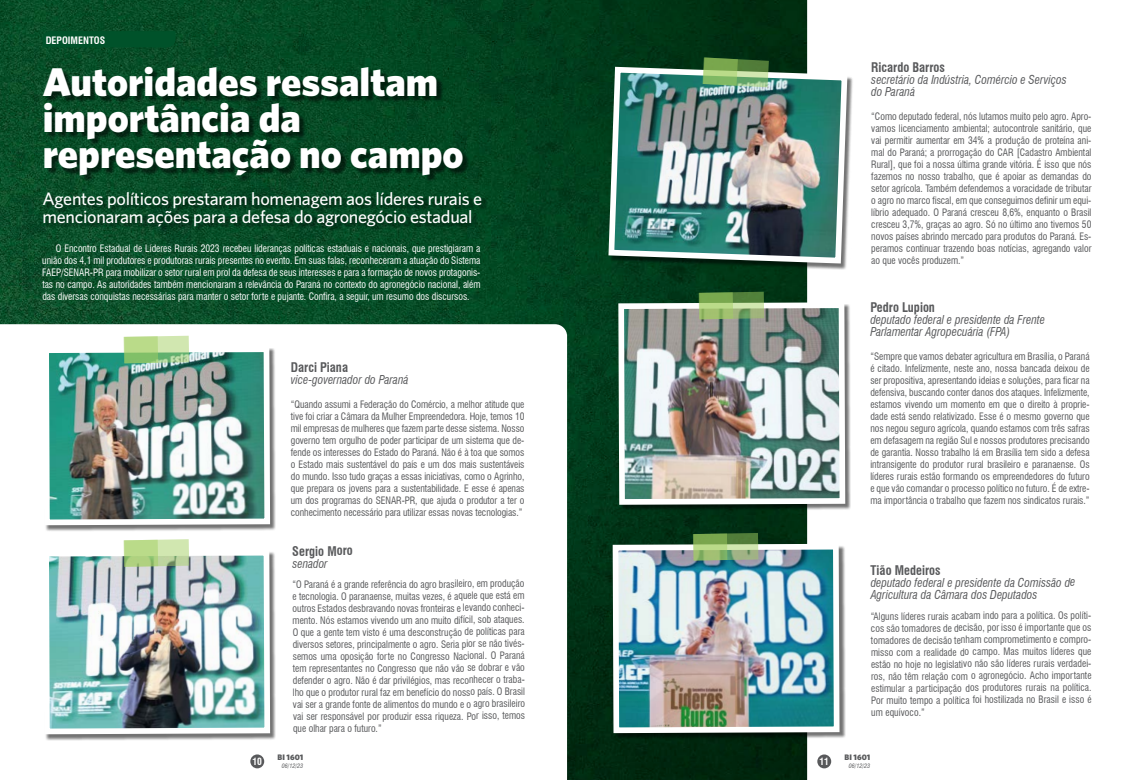
<style>
.page{position:relative;width:1134px;height:780px;background:#fff}
.page>*{position:absolute;margin:0;border:0;box-sizing:border-box;transform-origin:0 0}
.t1{font:900 40px/36px "Whitney HTF";color:#fff}
.t2{font:500 18px/18px "Whitney HTF";letter-spacing:-.015em;color:#fff}
.t3{font:700 condensed 13px "Swiss 721 BT";color:#58595b;scale:.96 1}
.t4{font:italic condensed 12px/12px "Swiss 721 BT";color:#58595b;scale:.96 1}
.t5{font:condensed 10px/12px "Swiss 721 BT";color:#58595b;text-align:justify;scale:.96 1}
.t6{font:condensed 10px/12px "Swiss 721 BT";color:#fff;text-align:justify;scale:.96 1}
.t7{font:700 condensed 10px "Swiss 721 BT";color:#fff}
.t8{font:700 condensed 9.6px "Swiss 721 BT";color:#fff}
.t9{font:900 8px "Whitney HTF";color:#58595b}
.t10{font:italic condensed 6px "Swiss 721 BT";color:#58595b}
</style>
<div class="page">
<div style="left:817px;top:754px;width:14px;height:14px;background:#58595b;border-radius:50%"></div>
<img style="left:0;top:0;width:807px;height:780px">
<div style="left:45px;top:69px;width:424px;height:113px;background:#000;opacity:.55"></div>
<div style="left:43px;top:31px;width:132px;height:16px;background:#00522a"></div>
<div style="left:44px;top:193px;width:444px;height:39px;background:#000;opacity:.55"></div>
<div style="left:610px;top:68px;width:243px;height:201px;background:#000;opacity:.55"></div>
<img style="left:605px;top:64px;width:245px;height:202px">
<div style="left:619px;top:304px;width:232px;height:207px;background:#000;opacity:.55"></div>
<img style="left:615px;top:299px;width:233px;height:208px">
<svg style="left:702px;top:57px;width:67px;height:30px;background:#75a461"></svg>
<svg style="left:699px;top:292px;width:65px;height:27px;background:#8aaf66"></svg>
<div style="left:44px;top:348px;width:232px;height:184px;background:#000;opacity:.55"></div>
<img style="left:40px;top:343px;width:233px;height:185px">
<svg style="left:124px;top:336px;width:65px;height:27px;background:#add58f"></svg>
<div style="left:44px;top:551px;width:232px;height:189px;background:#000;opacity:.55"></div>
<img style="left:40px;top:547px;width:233px;height:190px">
<svg style="left:124px;top:539px;width:65px;height:27px;background:#bdd997"></svg>
<div style="left:614px;top:545px;width:232px;height:194px;background:#000;opacity:.55"></div>
<img style="left:610px;top:541px;width:232px;height:195px">
<svg style="left:693px;top:533px;width:65px;height:27px;background:#88ac68"></svg>
<p class="t7" style="left:46px;top:34px;width:61px">DEPOIMENTOS</p>
<h1 class="t1" style="left:43px;top:63px;width:422px">Autoridades ressaltam importância da representação no campo</h1>
<h2 class="t2" style="left:43px;top:189px;width:441px">Agentes políticos prestaram homenagem aos líderes rurais e mencionaram ações para a defesa do agronegócio estadual</h2>
<p class="t6" style="left:42px;top:242px;width:458px;text-indent:14px">O Encontro Estadual de Líderes Rurais 2023 recebeu lideranças políticas estaduais e nacionais, que prestigiaram a união dos 4,1 mil produtores e produtoras rurais presentes no evento. Em suas falas, reconheceram a atuação do Sistema FAEP/SENAR-PR para mobilizar o setor rural em prol da defesa de seus interesses e para a formação de novos protagonis&shy;tas no campo. As autoridades também mencionaram a relevância do Paraná no contexto do agronegócio nacional, além das diversas conquistas necessárias para manter o setor forte e pujante. Confira, a seguir, um resumo dos discursos.</p>
<h3 class="t3" style="left:291px;top:359px;width:61px">Darci Piana</h3>
<p class="t4" style="left:291px;top:374px;width:124px">vice-governador do Paraná</p>
<p class="t5" style="left:291px;top:398px;width:245px">“Quando assumi a Federação do Comércio, a melhor atitude que tive foi criar a Câmara da Mulher Empreendedora. Hoje, temos 10 mil empresas de mulheres que fazem parte desse sistema. Nosso governo tem orgulho de poder participar de um sistema que de&shy;fende os interesses do Estado do Paraná. Não é à toa que somos o Estado mais sustentável do país e um dos mais sustentáveis do mundo. Isso tudo graças a essas iniciativas, como o Agrinho, que prepara os jovens para a sustentabilidade. E esse é apenas um dos programas do SENAR-PR, que ajuda o produtor a ter o conhecimento necessário para utilizar essas novas tecnologias.”</p>
<p class="t8" style="left:252px;top:755px;width:11px">10</p>
<h3 class="t3" style="left:292px;top:543px;width:65px">Sergio Moro</h3>
<p class="t4" style="left:292px;top:557px;width:38px">senador</p>
<p class="t5" style="left:292px;top:578px;width:244px">“O Paraná é a grande referência do agro brasileiro, em produção e tecnologia. O paranaense, muitas vezes, é aquele que está em outros Estados desbravando novas fronteiras e levando conheci&shy;mento. Nós estamos vivendo um ano muito difícil, sob ataques.<br>O que a gente tem visto é uma desconstrução de políticas para diversos setores, principalmente o agro. Seria pior se não tivés&shy;semos uma oposição forte no Congresso Nacional. O Paraná tem representantes no Congresso que não vão se dobrar e vão defender o agro. Não é dar privilégios, mas reconhecer o traba&shy;lho que o produtor rural faz em benefício do nosso país. O Brasil vai ser a grande fonte de alimentos do mundo e o agro brasileiro vai ser responsável por produzir essa riqueza. Por isso, temos que olhar para o futuro.”</p>
<p class="t9" style="left:278px;top:752px;width:27px">BI 1601</p>
<p class="t10" style="left:282px;top:762px;width:23px">06/12/23</p>
<h3 class="t3" style="left:871px;top:59px;width:78px">Ricardo Barros</h3>
<p class="t4" style="left:871px;top:74px;width:205px">secretário da Indústria, Comércio e Serviços do Paraná</p>
<p class="t5" style="left:871px;top:110px;width:231px">“Como deputado federal, nós lutamos muito pelo agro. Apro&shy;vamos licenciamento ambiental; autocontrole sanitário, que vai permitir aumentar em 34% a produção de proteína ani&shy;mal do Paraná; a prorrogação do CAR [Cadastro Ambiental Rural], que foi a nossa última grande vitória. É isso que nós fazemos no nosso trabalho, que é apoiar as demandas do setor agrícola. Também defendemos a voracidade de tributar o agro no marco fiscal, em que conseguimos definir um equi&shy;líbrio adequado. O Paraná cresceu 8,6%, enquanto o Brasil cresceu 3,7%, graças ao agro. Só no último ano tivemos 50 novos países abrindo mercado para produtos do Paraná. Es&shy;peramos continuar trazendo boas notícias, agregando valor ao que vocês produzem.”</p>
<h3 class="t3" style="left:870px;top:299px;width:69px">Pedro Lupion</h3>
<p class="t4" style="left:870px;top:314px;width:183px">deputado federal e presidente da Frente<br>Parlamentar Agropecuária (FPA)</p>
<p class="t5" style="left:870px;top:350px;width:230px">“Sempre que vamos debater agricultura em Brasília, o Paraná é citado. Infelizmente, neste ano, nossa bancada deixou de ser propositiva, apresentando ideias e soluções, para ficar na defensiva, buscando conter danos dos ataques. Infelizmente, estamos vivendo um momento em que o direito à proprie&shy;dade está sendo relativizado. Esse é o mesmo governo que nos negou seguro agrícola, quando estamos com três safras em defasagem na região Sul e nossos produtores precisando de garantia. Nosso trabalho lá em Brasília tem sido a defesa intransigente do produtor rural brasileiro e paranaense. Os líderes rurais estão formando os empreendedores do futuro e que vão comandar o processo político no futuro. É de extre&shy;ma importância o trabalho que fazem nos sindicatos rurais.”</p>
<p class="t8" style="left:819px;top:755px;width:11px">11</p>
<h3 class="t3" style="left:871px;top:562px;width:74px">Tião Medeiros</h3>
<p class="t4" style="left:871px;top:576px;width:215px">deputado federal e presidente da Comissão de<br>Agricultura da Câmara dos Deputados</p>
<p class="t5" style="left:871px;top:609px;width:231px">“Alguns líderes rurais acabam indo para a política. Os políti&shy;cos são tomadores de decisão, por isso é importante que os tomadores de decisão tenham comprometimento e compro&shy;misso com a realidade do campo. Mas muitos líderes que estão no hoje no legislativo não são líderes rurais verdadei&shy;ros, não têm relação com o agronegócio. Acho importante estimular a participação dos produtores rurais na política.<br>Por muito tempo a política foi hostilizada no Brasil e isso é um equívoco.”</p>
<p class="t9" style="left:844px;top:752px;width:27px">BI 1601</p>
<p class="t10" style="left:849px;top:762px;width:23px">06/12/23</p>
</div>
